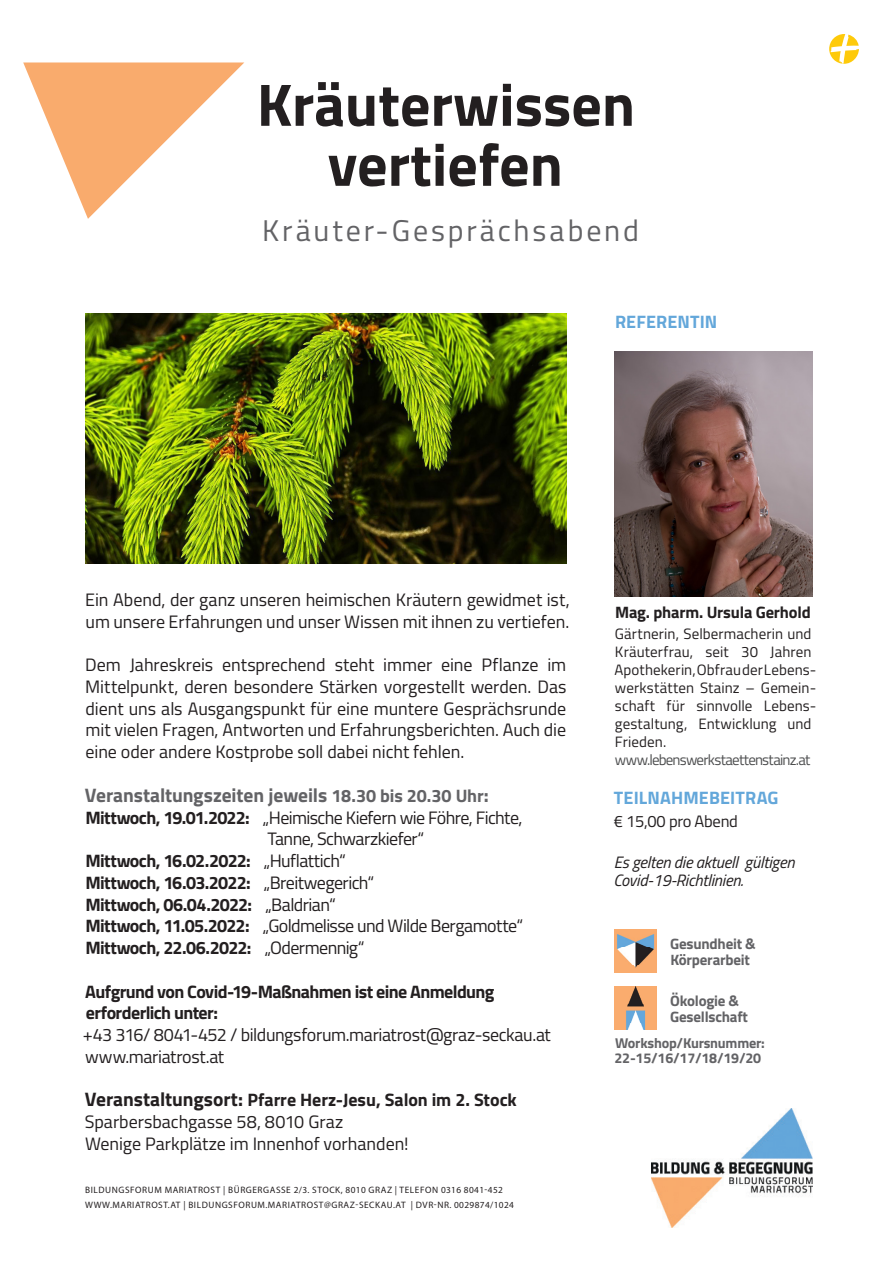
<style>
.page{position:relative;width:893px;height:1263px;background:#fff}
.page>*{position:absolute;margin:0;border:0;box-sizing:border-box;transform-origin:0 0}
.Headline1{font:700 60px/60px "Titillium";color:#231f20;text-align:center}
.Subline1{font:30px "Titillium";letter-spacing:.095em;color:#636366}
.txt{font:700 19.5px "Titillium";letter-spacing:-.005em;color:#636366}
.txt-2{font:18px/21.8px "Titillium";letter-spacing:-.005em;color:#231f20}
.txt-3{font:700 18px "Titillium";letter-spacing:-.035em;color:#231f20}
.txt-4{font:18px "Titillium";letter-spacing:-.035em;color:#231f20}
.txt-5{font:700 18px "Titillium";letter-spacing:-.005em;color:#231f20}
.Headline_Seite{font:700 18px "Titillium";letter-spacing:.005em;color:#63a7da}
.txt_Seite{font:italic 16.5px/18.8px "Titillium";letter-spacing:-.015em;color:#231f20}
.txt_Seite-2{font:700 16.5px "Titillium";letter-spacing:-.01em;color:#231f20}
.txt_Seite-3{font:16.5px "Titillium";letter-spacing:-.015em;color:#231f20}
.txt-6{font:15px/18px "Titillium";letter-spacing:.005em;color:#231f20}
.Kurs{font:700 15px/15.8px "Titillium";letter-spacing:-.015em;color:#636366}
.txt-7{font:15px "Titillium";letter-spacing:-.05em;color:#4e4f50}
.Kurs-2{font:700 14.25px/15.8px "Titillium";letter-spacing:-.015em;color:#636366}
.t1{font:9.3px/15px "Myriad Pro";letter-spacing:.06em;color:#231f20}
.s1{font-size:18px}
.s2{font-weight:700}
.s3{font-weight:400}
.s4{font-size:19.5px}
</style>
<div class="page">
<svg style="left:829px;top:34px;width:30px;height:30px"></svg>
<img style="left:651px;top:1108px;width:161px;height:119px">
<svg style="left:23px;top:62px;width:221px;height:157px"></svg>
<img style="left:614px;top:351px;width:198px;height:245px">
<img style="left:614px;top:930px;width:43px;height:42px">
<img style="left:614px;top:987px;width:43px;height:42px">
<img style="left:86px;top:313px;width:481px;height:250px">
<p class="Headline1" style="left:257px;top:72px;width:380px">Kräuterwissen vertiefen</p>
<p class="Subline1" style="left:262px;top:209px;width:379px">Kräuter-Gesprächsabend</p>
<p class="Headline_Seite" style="left:615px;top:308px;width:104px">REFERENTIN</p>
<p class="txt-2" style="left:85px;top:588px;width:486px">Ein Abend, der ganz unseren heimischen Kräutern gewidmet ist, um unsere Erfahrungen und unser Wissen mit ihnen zu vertiefen.</p>
<p class="txt-2" style="left:85px;top:653px;width:483px;text-align:justify">Dem Jahreskreis entsprechend steht immer eine Pflanze im Mittelpunkt, deren besondere Stärken vorgestellt werden. Das dient uns als Ausgangspunkt für eine muntere Gesprächsrunde mit vielen Fragen, Antworten und Erfahrungsberichten. Auch die eine oder andere Kostprobe soll dabei nicht fehlen.</p>
<p class="txt" style="left:85px;top:780px;width:405px">Veranstaltungszeiten jeweils <span class="s1">18.30 bis 20.30 Uhr</span>:</p>
<p class="txt-4" style="left:86px;top:804px;width:439px"><span class="s2">Mittwoch, 19.01.2022:</span> „Heimische Kiefern wie Föhre, Fichte,</p>
<p class="txt-4" style="left:268px;top:826px;width:158px">Tanne, Schwarzkiefer“</p>
<p class="txt-3" style="left:86px;top:847px;width:262px">Mittwoch, 16.02.2022: <span class="s3">„Huflattich“</span></p>
<p class="txt-3" style="left:86px;top:869px;width:290px">Mittwoch, 16.03.2022: <span class="s3">„Breitwegerich“</span></p>
<p class="txt-3" style="left:86px;top:890px;width:252px">Mittwoch, 06.04.2022: <span class="s3">„Baldrian“</span></p>
<p class="txt-4" style="left:86px;top:913px;width:439px"><span class="s2">Mittwoch, 11.05.2022:</span> „Goldmelisse und Wilde Bergamotte“</p>
<p class="txt-3" style="left:86px;top:934px;width:281px">Mittwoch, 22.06.2022: <span class="s3">„Odermennig“</span></p>
<p class="txt-3" style="left:85px;top:977px;width:411px">Aufgrund von Covid-19-Maßnahmen ist eine Anmeldung</p>
<p class="txt-3" style="left:86px;top:999px;width:134px">erforderlich unter:</p>
<p class="txt-2" style="left:83px;top:1023px;width:469px">+43 316/ 8041-452 / bildungsforum.mariatrost@graz-seckau.at www.mariatrost.at</p>
<p class="txt-5" style="left:85px;top:1086px;width:433px"><span class="s4">Veranstaltungsort:</span> Pfarre Herz-Jesu, Salon im 2. Stock</p>
<p class="txt-2" style="left:85px;top:1110px;width:260px">Sparbersbachgasse 58, 8010 Graz</p>
<p class="txt-2" style="left:85px;top:1132px;width:325px">Wenige Parkplätze im Innenhof vorhanden!</p>
<p class="t1" style="left:85px;top:1182px;width:430px">BILDUNGSFORUM MARIATROST | BÜRGERGASSE 2/3. STOCK, 8010 GRAZ | TELEFON 0316 8041-452<br>WWW.MARIATROST.AT | BILDUNGSFORUM.MARIATROST@GRAZ-SECKAU.AT | DVR-NR. 0029874/1024</p>
<p class="txt_Seite-2" style="left:615px;top:600px;width:197px">Mag. pharm. Ursula Gerhold</p>
<p class="txt-6" style="left:614px;top:624px;width:203px">Gärtnerin, Selbermacherin und<br>Kräuterfrau, seit 30 Jahren<br>Apothekerin, Obfrau der Lebens&shy;werkstätten Stainz – Gemein&shy;schaft für sinnvolle Lebens&shy;gestaltung, Entwicklung und<br>Frieden.</p>
<p class="txt-7" style="left:615px;top:749px;width:197px">www.lebenswerkstaettenstainz.at</p>
<p class="Headline_Seite" style="left:614px;top:784px;width:166px">TEILNAHMEBEITRAG</p>
<p class="txt_Seite-3" style="left:614px;top:809px;width:126px">€ 15,00 pro Abend</p>
<p class="txt_Seite" style="left:613px;top:852px;width:183px">Es gelten die aktuell gültigen<br>Covid-19-Richtlinien.</p>
<p class="Kurs" style="left:670px;top:935px;width:87px">Gesundheit &amp;<br>Körperarbeit</p>
<p class="Kurs" style="left:670px;top:992px;width:79px">Ökologie &amp;<br>Gesellschaft</p>
<p class="Kurs-2" style="left:614px;top:1034px;width:152px">Workshop/Kursnummer:<br>22-15/16/17/18/19/20</p>
</div>
